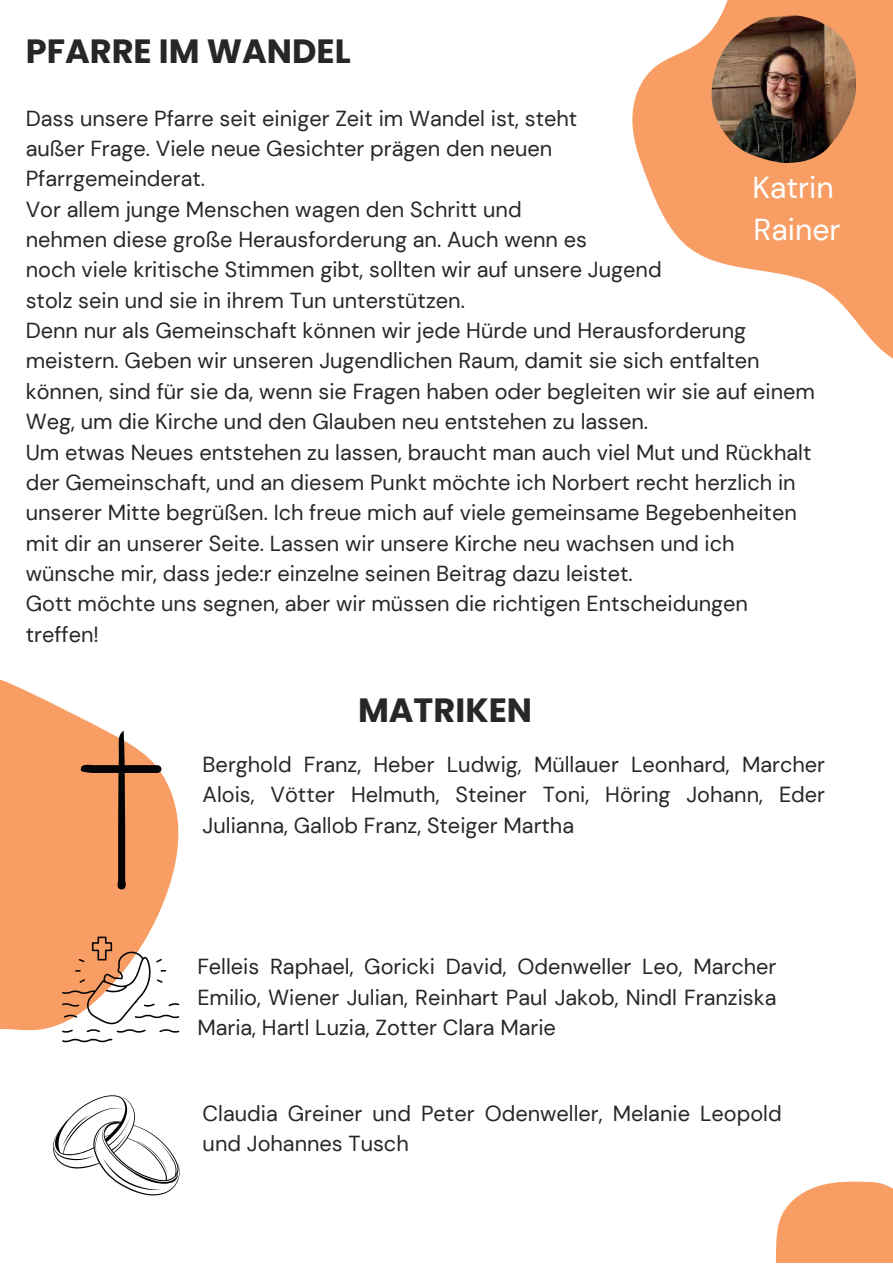
<style>
.page{position:relative;width:893px;height:1264px;background:#fff}
.page>*{position:absolute;margin:0;border:0;box-sizing:border-box;transform-origin:0 0}
.t1{font:700 33.6px "Poppins";color:#292726}
.t2{font:30.3px/41.5px "DM Sans";color:#fff}
.t3{font:21.75px/30.3px "DM Sans";color:#292726}
</style>
<div class="page">
<svg style="left:775px;top:1181px;width:117px;height:81px;background:#f8a875"></svg>
<svg style="left:0;top:679px;width:180px;height:364px;fill:#f89e64"></svg>
<svg style="left:632px;top:0;width:260px;height:358px;fill:#f89e64"></svg>
<img style="left:711px;top:15px;width:144px;height:148px">
<svg style="left:81px;top:730px;width:80px;height:159px;background:#d99163"></svg>
<svg style="left:62px;top:1038px;width:50px;height:4px"></svg>
<svg style="left:62px;top:936px;width:117px;height:96px"></svg>
<svg style="left:53px;top:1095px;width:127px;height:100px"></svg>
<h1 class="t1" style="left:26px;top:31px;width:326px">PFARRE IM WANDEL</h1>
<p class="t3" style="left:26px;top:103px;width:790px">Dass unsere Pfarre seit einiger Zeit im Wandel ist, steht<br>außer Frage. Viele neue Gesichter prägen den neuen<br>Pfarrgemeinderat.<br>Vor allem junge Menschen wagen den Schritt und<br>nehmen diese große Herausforderung an. Auch wenn es<br>noch viele kritische Stimmen gibt, sollten wir auf unsere Jugend<br>stolz sein und sie in ihrem Tun unterstützen.<br>Denn nur als Gemeinschaft können wir jede Hürde und Herausforderung meistern. Geben wir unseren Jugendlichen Raum, damit sie sich entfalten können, sind für sie da, wenn sie Fragen haben oder begleiten wir sie auf einem Weg, um die Kirche und den Glauben neu entstehen zu lassen.<br>Um etwas Neues entstehen zu lassen, braucht man auch viel Mut und Rückhalt der Gemeinschaft, und an diesem Punkt möchte ich Norbert recht herzlich in unserer Mitte begrüßen. Ich freue mich auf viele gemeinsame Begebenheiten mit dir an unserer Seite. Lassen wir unsere Kirche neu wachsen und ich wünsche mir, dass jede:r einzelne seinen Beitrag dazu leistet.<br>Gott möchte uns segnen, aber wir müssen die richtigen Entscheidungen treffen!</p>
<h2 class="t2" style="left:752px;top:167px;width:90px">Katrin<br>Rainer</h2>
<h1 class="t1" style="left:358px;top:690px;width:176px">MATRIKEN</h1>
<p class="t3" style="left:202px;top:749px;width:624px;text-align:justify">Berghold Franz, Heber Ludwig, Müllauer Leonhard, Marcher Alois, Vötter Helmuth, Steiner Toni, Höring Johann, Eder Julianna, Gallob Franz, Steiger Martha</p>
<p class="t3" style="left:197px;top:951px;width:580px;text-align:justify">Felleis Raphael, Goricki David, Odenweller Leo, Marcher Emilio, Wiener Julian, Reinhart Paul Jakob, Nindl Franziska Maria, Hartl Luzia, Zotter Clara Marie</p>
<p class="t3" style="left:202px;top:1097px;width:580px">Claudia Greiner und Peter Odenweller, Melanie Leopold und Johannes Tusch</p>
</div>
